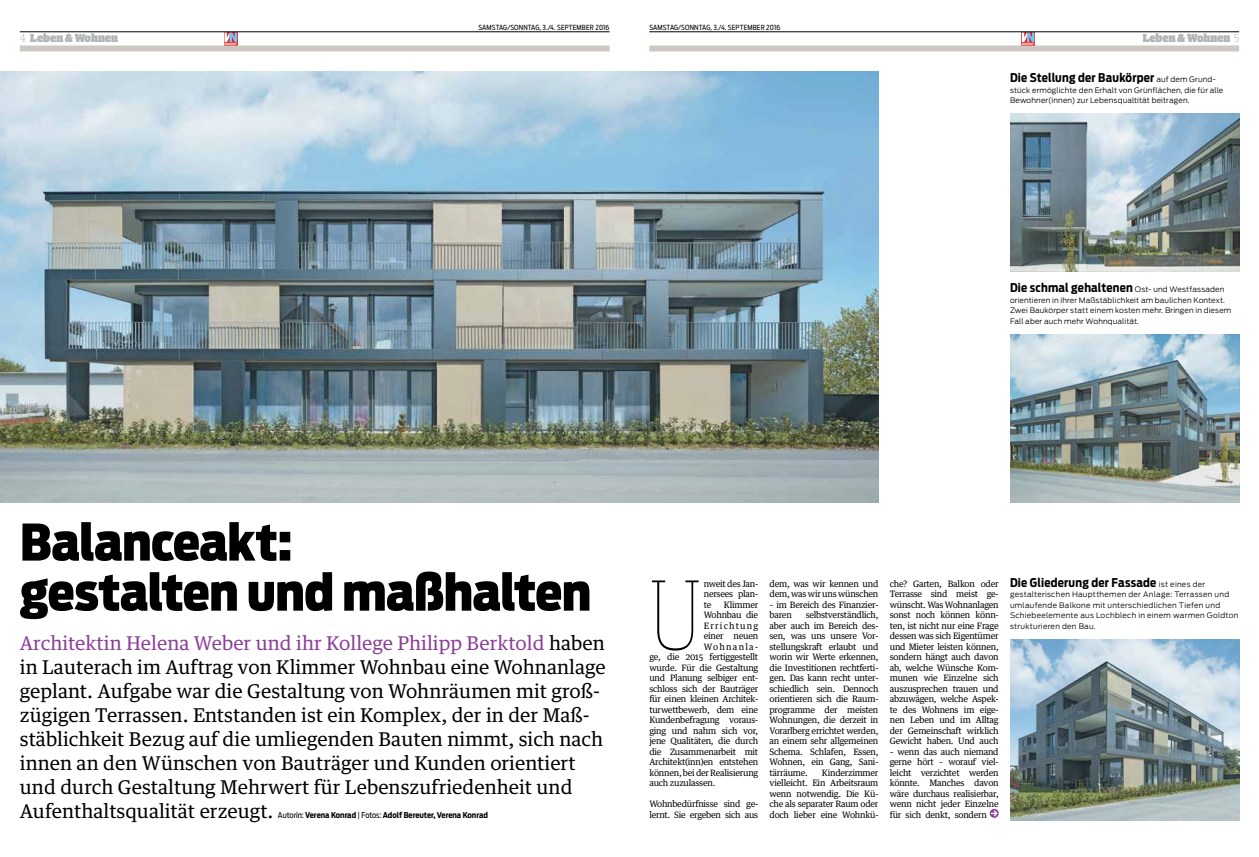
<style>
.page{position:relative;width:1259px;height:857px;background:#fff}
.page>*{position:absolute;margin:0;border:0;box-sizing:border-box;transform-origin:0 0}
.t1{font:100 99.7px "Guardian Compact";color:#000;scale:.8 1}
.t2{font:900 50px/50px "Antenna Cond";letter-spacing:-.015em;color:#000}
.t3{font:19px/24px "Guardian Text Egyp 2";color:#000}
.t4{font:700 12px "Antenna Cond";letter-spacing:.015em;color:#000}
.t5{font:11.6px "Guardian Compact Ultra";letter-spacing:-.005em;color:#b1b4b6}
.t6{font:8.8px/10.5px "Guardian Text Egyp 2";letter-spacing:-.03em;color:#000;text-align:justify}
.t7{font:8.8px "Guardian Text Egyp 2";letter-spacing:.14em;color:#000}
.t8{font:8.8px "Guardian Text Egyp 2";letter-spacing:.145em;color:#000}
.t9{font:700 8px "Antenna Cond";color:#000}
.t10{font:300 7.5px/10.5px "Antenna";letter-spacing:.02em;color:#000}
.t11{font:7px "Antenna Cond";letter-spacing:.02em;color:#000}
.t12{font:900 1.6px/1.4px "Antenna Cond";letter-spacing:.02em;color:#fff}
.s1{font-family:"Guardian Compact";font-weight:300}
.s2{font-family:"Guardian Compact";font-weight:300;font-size:11.5px}
.s3{font-family:"Antenna";font-weight:300;font-size:7.5px}
.s4{color:#8b3f98}
.s5{font-weight:400}
.s6{font-family:"Antenna";font-weight:300}
</style>
<div class="page">
<img style="left:0;top:71px;width:878px;height:431px">
<img style="left:1010px;top:334px;width:229px;height:168px">
<img style="left:1010px;top:639px;width:229px;height:180px">
<svg style="left:989px;top:808px;width:9px;height:9px"></svg>
<svg style="left:991px;top:809px;width:6px;height:7px"></svg>
<img style="left:1010px;top:113px;width:229px;height:158px">
<div style="left:1021px;top:32px;width:14px;height:14px;background:#ed1d24"></div>
<svg style="left:1021px;top:33px;width:13px;height:9px"></svg>
<hr style="left:649px;top:32px;width:590px;height:1px;background:#000">
<div style="left:649px;top:45px;width:590px;height:6px;background:#cdc8c1"></div>
<div style="left:224px;top:32px;width:14px;height:14px;background:#ed1d24"></div>
<svg style="left:224px;top:33px;width:13px;height:9px"></svg>
<hr style="left:20px;top:32px;width:589px;height:1px;background:#000">
<div style="left:20px;top:45px;width:589px;height:6px;background:#cdc8c1"></div>
<h3 class="t5" style="left:20px;top:31px;width:100px"><span class="s1">4</span> Leben &amp; Wohnen</h3>
<p class="t12" style="left:224px;top:42px;width:14px">VORARLBERGER</p>
<p class="t12" style="left:224px;top:44px;width:13px">NACHRICHTEN</p>
<p class="t11" style="left:478px;top:23px;width:132px">SAMSTAG/SONNTAG, 3./4. SEPTEMBER 2016</p>
<p class="t11" style="left:649px;top:23px;width:132px">SAMSTAG/SONNTAG, 3./4. SEPTEMBER 2016</p>
<p class="t12" style="left:1021px;top:42px;width:14px">VORARLBERGER<br>NACHRICHTEN</p>
<h3 class="t5" style="left:1142px;top:31px;width:98px">Leben &amp; Wohnen <span class="s2">5</span></h3>
<h3 class="t4" style="left:1010px;top:70px;width:207px">Die Stellung der Baukörper <span class="s3">auf dem Grund-</span></h3>
<p class="t10" style="left:1010px;top:85px;width:215px">stück ermöglichte den Erhalt von Grünflächen, die für alle<br>Bewohner(innen) zur Lebensqualtität beitragen.</p>
<h3 class="t4" style="left:1010px;top:280px;width:216px">Die schmal gehaltenen <span class="s3">Ost- und Westfassaden</span></h3>
<p class="t10" style="left:1010px;top:295px;width:223px">orientieren in ihrer Maßstäblichkeit am baulichen Kontext.<br>Zwei Baukörper statt einem kosten mehr. Bringen in diesem<br>Fall aber auch mehr Wohnqualität.</p>
<h2 class="t2" style="left:20px;top:517px;width:573px">Balanceakt:<br>gestalten und maßhalten</h2>
<p class="t3" style="left:20px;top:628px;width:587px"><span class="s4">Architektin Helena Weber und ihr Kollege Philipp Berktold</span> haben in Lauterach im Auftrag von Klimmer Wohnbau eine Wohnanlage geplant. Aufgabe war die Gestaltung von Wohnräumen mit groß&shy;zügigen Terrassen. Entstanden ist ein Komplex, der in der Maß&shy;stäblichkeit Bezug auf die umliegenden Bauten nimmt, sich nach innen an den Wünschen von Bauträger und Kunden orientiert und durch Gestaltung Mehrwert für Lebenszufriedenheit und Aufenthaltsqualität erzeugt.</p>
<p class="t9" style="left:278px;top:809px;width:211px"><span class="s5">AUTORIN:</span> Verena Konrad <span class="s6">|</span> <span class="s5">FOTOS:</span> Adolf Bereuter, Verena Konrad</p>
<p class="t6" style="left:704px;top:577px;width:56px">nweit des Jan&shy;nersees plan&shy;te</p>
<h1 class="t1" style="left:649px;top:564px;width:66px">U</h1>
<p class="t6" style="left:724px;top:598px;width:36px">Klimmer</p>
<p class="t6" style="left:704px;top:608px;width:56px">Wohnbau die</p>
<p class="t7" style="left:704px;top:618px;width:56px">Errichtung</p>
<p class="t6" style="left:704px;top:629px;width:56px">einer neuen</p>
<p class="t8" style="left:704px;top:639px;width:56px">Wohnanla-</p>
<p class="t6" style="left:649px;top:650px;width:110px">ge, die 2015 fertiggestellt</p>
<p class="t6" style="left:649px;top:661px;width:110px">wurde. Für die Gestaltung</p>
<p class="t6" style="left:649px;top:671px;width:110px">und Planung selbiger ent-</p>
<p class="t6" style="left:649px;top:682px;width:110px">schloss sich der Bauträger</p>
<p class="t6" style="left:649px;top:692px;width:110px">für einen kleinen Architek-</p>
<p class="t6" style="left:649px;top:703px;width:110px">turwettbewerb, dem eine</p>
<p class="t6" style="left:649px;top:713px;width:110px">Kundenbefragung voraus-</p>
<p class="t6" style="left:649px;top:724px;width:110px">ging und nahm sich vor,</p>
<p class="t6" style="left:649px;top:734px;width:110px">jene Qualitäten, die durch</p>
<p class="t6" style="left:649px;top:745px;width:110px">die Zusammenarbeit mit</p>
<p class="t6" style="left:649px;top:755px;width:110px">Architekt(inn)en entstehen</p>
<p class="t6" style="left:649px;top:766px;width:110px">können, bei der Realisierung</p>
<p class="t6" style="left:649px;top:776px;width:67px">auch zuzulassen.</p>
<p class="t6" style="left:649px;top:797px;width:110px">Wohnbedürfnisse sind ge&shy;lernt. Sie ergeben sich aus</p>
<p class="t6" style="left:769px;top:577px;width:110px">dem, was wir kennen und dem, was wir uns wünschen</p>
<p class="t6" style="left:769px;top:598px;width:110px">– im Bereich des Finanzier&shy;baren</p>
<p class="t6" style="left:769px;top:608px;width:110px;text-indent:36px">selbstverständlich, aber auch im Bereich des&shy;sen, was uns unsere Vor&shy;stellungskraft erlaubt und worin wir Werte erkennen, die Investitionen rechtferti&shy;gen. Das kann recht unter&shy;schiedlich sein. Dennoch orientieren sich die Raum&shy;programme der meisten Wohnungen, die derzeit in Vorarlberg errichtet werden, an einem sehr allgemeinen Schema. Schlafen, Essen, Wohnen, ein Gang, Sani&shy;tärräume.</p>
<p class="t6" style="left:769px;top:766px;width:110px;text-indent:52px">Kinderzimmer vielleicht. Ein Arbeitsraum wenn notwendig. Die Kü&shy;che als separater Raum oder doch lieber eine Wohnkü-</p>
<p class="t6" style="left:890px;top:577px;width:110px">che? Garten, Balkon oder Terrasse sind meist ge&shy;wünscht. Was Wohnanlagen sonst noch können könn&shy;ten, ist nicht nur eine Frage dessen was sich Eigentümer und Mieter leisten können, sondern hängt auch davon ab, welche Wünsche Kom&shy;munen wie Einzelne sich auszusprechen trauen und abzuwägen, welche Aspek&shy;te des Wohnens im eige&shy;nen Leben und im Alltag der Gemeinschaft wirklich Gewicht haben. Und auch</p>
<p class="t6" style="left:890px;top:745px;width:110px">– wenn das auch niemand gerne hört – worauf viel&shy;leicht verzichtet werden könnte. Manches davon wäre durchaus realisierbar, wenn nicht jeder Einzelne für sich denkt, sondern</p>
<h3 class="t4" style="left:1010px;top:574px;width:197px">Die Gliederung der Fassade <span class="s3">ist eines der</span></h3>
<p class="t10" style="left:1010px;top:589px;width:230px">gestalterischen Hauptthemen der Anlage: Terrassen und umlaufende Balkone mit unterschiedlichen Tiefen und Schiebeelemente aus Lochblech in einem warmen Goldton strukturieren den Bau.</p>
</div>
